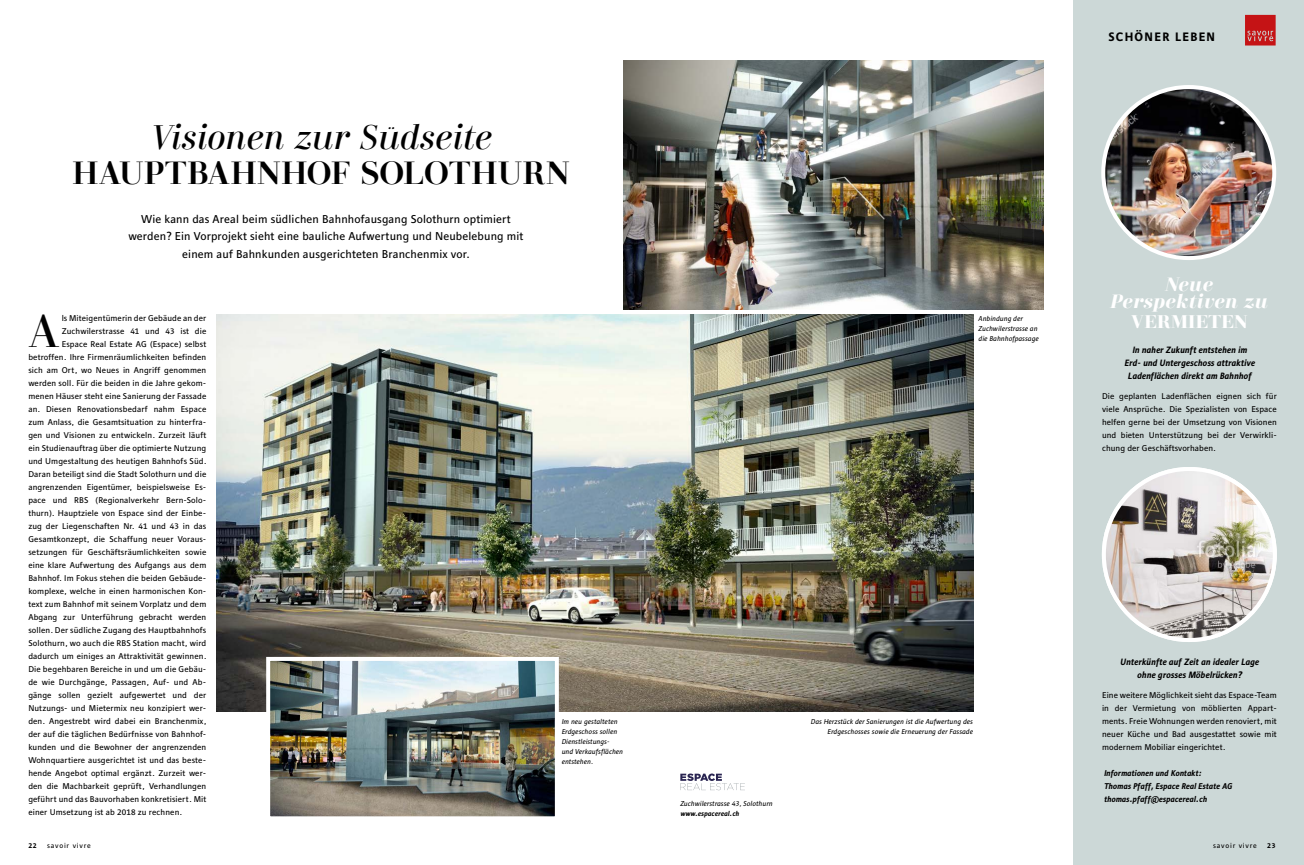
<style>
.page{position:relative;width:1304px;height:865px;background:#fff}
.page>*{position:absolute;margin:0;border:0;box-sizing:border-box;transform-origin:0 0}
.t1{font:45.4px "Didonesque Lite";color:#000}
.t2{font:italic 34px "Didonesque Lite";letter-spacing:-.01em;color:#000}
.t3{font:500 32px "Didonesque Lite";letter-spacing:.01em;color:#000}
.t4{font:italic 700 19.2px/17.4px "Didonesque Lite";letter-spacing:.005em;color:#fff;text-align:center}
.t5{font:700 18.3px "Didonesque Lite";letter-spacing:.01em;color:#fff}
.t6{font:700 12px "Horn";letter-spacing:.11em;color:#000}
.t7{font:11.2px/17.7px "Horn";letter-spacing:.01em;color:#000;text-align:center}
.t8{font:italic 700 9px/13px "Horn";letter-spacing:.005em;color:#000;text-align:center}
.t9{font:8.2px/13px "Horn";letter-spacing:.01em;color:#000;text-align:justify}
.t10{font:italic 700 8.2px/13px "Horn";letter-spacing:.005em;color:#000}
.t11{font:italic 7px/10px "Horn";letter-spacing:.01em;color:#000}
.t12{font:7px "Horn";letter-spacing:.11em;color:#000}
.t13{font:italic 700 7px "Horn";letter-spacing:.01em;color:#000}
.s1{font-weight:700}
</style>
<div class="page">
<div style="left:1073px;top:0;width:231px;height:865px;background:#ccd8d7"></div>
<svg style="left:680px;top:773px;width:65px;height:17px"></svg>
<img style="left:216px;top:314px;width:757px;height:397px">
<img style="left:271px;top:662px;width:283px;height:153px">
<div style="left:266px;top:657px;width:293px;height:163px;border:4px solid #fff"></div>
<img style="left:624px;top:61px;width:419px;height:248px">
<img style="left:1104px;top:469px;width:171px;height:171px;border-radius:85px">
<div style="left:1102px;top:467px;width:175px;height:175px;border:4px solid #fff;border-radius:50%"></div>
<img style="left:1106px;top:87px;width:168px;height:171px">
<div style="left:1101px;top:85px;width:175px;height:175px;border:4px solid #fff;border-radius:50%"></div>
<svg style="left:1245px;top:15px;width:31px;height:30px"></svg>
<h2 class="t2" style="left:150px;top:120px;width:344px">Visionen zur Südseite</h2>
<h3 class="t3" style="left:73px;top:156px;width:499px">HAUPTBAHNHOF SOLOTHURN</h3>
<h3 class="t7" style="left:128px;top:210px;width:397px">Wie kann das Areal beim südlichen Bahnhofausgang Solothurn optimiert werden? Ein Vorprojekt sieht eine bauliche Aufwertung und Neubelebung mit einem auf Bahnkunden ausgerichteten Branchenmix vor.</h3>
<h1 class="t1" style="left:28px;top:307px;width:33px">A</h1>
<p class="t9" style="left:62px;top:311px;width:146px">ls Miteigentümerin der Gebäude an der</p>
<p class="t9" style="left:62px;top:324px;width:146px">Zuchwilerstrasse 41 und 43 ist die</p>
<p class="t9" style="left:62px;top:337px;width:146px">Espace Real Estate AG (Espace) selbst</p>
<p class="t9" style="left:28px;top:350px;width:180px">betroffen. Ihre Firmenräumlichkeiten befinden</p>
<p class="t9" style="left:28px;top:363px;width:180px">sich am Ort, wo Neues in Angriff genommen</p>
<p class="t9" style="left:28px;top:376px;width:180px">werden soll. Für die beiden in die Jahre gekom-</p>
<p class="t9" style="left:28px;top:389px;width:180px">menen Häuser steht eine Sanierung der Fassade</p>
<p class="t9" style="left:28px;top:402px;width:180px">an. Diesen Renovationsbedarf nahm Espace</p>
<p class="t9" style="left:28px;top:415px;width:180px">zum Anlass, die Gesamtsituation zu hinterfra-</p>
<p class="t9" style="left:28px;top:428px;width:180px">gen und Visionen zu entwickeln. Zurzeit läuft</p>
<p class="t9" style="left:28px;top:441px;width:180px">ein Studienauftrag über die optimierte Nutzung</p>
<p class="t9" style="left:28px;top:454px;width:180px">und Umgestaltung des heutigen Bahnhofs Süd.</p>
<p class="t9" style="left:28px;top:467px;width:180px">Daran beteiligt sind die Stadt Solothurn und die</p>
<p class="t9" style="left:28px;top:480px;width:180px">angrenzenden Eigentümer, beispielsweise Es-</p>
<p class="t9" style="left:28px;top:493px;width:180px">pace und RBS (Regionalverkehr Bern-Solo-</p>
<p class="t9" style="left:28px;top:506px;width:180px">thurn). Hauptziele von Espace sind der Einbe-</p>
<p class="t9" style="left:28px;top:520px;width:180px">zug der Liegenschaften Nr. 41 und 43 in das</p>
<p class="t9" style="left:28px;top:533px;width:180px">Gesamtkonzept, die Schaffung neuer Voraus-</p>
<p class="t9" style="left:28px;top:546px;width:180px">setzungen für Geschäftsräumlichkeiten sowie</p>
<p class="t9" style="left:28px;top:559px;width:180px">eine klare Aufwertung des Aufgangs aus dem</p>
<p class="t9" style="left:28px;top:572px;width:180px">Bahnhof. Im Fokus stehen die beiden Gebäude-</p>
<p class="t9" style="left:28px;top:585px;width:180px">komplexe, welche in einen harmonischen Kon-</p>
<p class="t9" style="left:28px;top:598px;width:180px">text zum Bahnhof mit seinem Vorplatz und dem</p>
<p class="t9" style="left:28px;top:611px;width:180px">Abgang zur Unterführung gebracht werden</p>
<p class="t9" style="left:28px;top:624px;width:180px">sollen. Der südliche Zugang des Hauptbahnhofs</p>
<p class="t9" style="left:28px;top:637px;width:180px">Solothurn, wo auch die RBS Station macht, wird</p>
<p class="t9" style="left:28px;top:650px;width:180px">dadurch um einiges an Attraktivität gewinnen.</p>
<p class="t9" style="left:28px;top:663px;width:180px">Die begehbaren Bereiche in und um die Gebäu-</p>
<p class="t9" style="left:28px;top:676px;width:180px">de wie Durchgänge, Passagen, Auf- und Ab-</p>
<p class="t9" style="left:28px;top:689px;width:180px">gänge sollen gezielt aufgewertet und der</p>
<p class="t9" style="left:28px;top:702px;width:180px">Nutzungs- und Mietermix neu konzipiert wer-</p>
<p class="t9" style="left:28px;top:715px;width:180px">den. Angestrebt wird dabei ein Branchenmix,</p>
<p class="t9" style="left:28px;top:728px;width:180px">der auf die täglichen Bedürfnisse von Bahnhof-</p>
<p class="t9" style="left:28px;top:741px;width:180px">kunden und die Bewohner der angrenzenden</p>
<p class="t9" style="left:28px;top:754px;width:180px">Wohnquartiere ausgerichtet ist und das beste-</p>
<p class="t9" style="left:28px;top:767px;width:180px">hende Angebot optimal ergänzt. Zurzeit wer-</p>
<p class="t9" style="left:28px;top:780px;width:180px">den die Machbarkeit geprüft, Verhandlungen</p>
<p class="t9" style="left:28px;top:793px;width:180px">geführt und das Bauvorhaben konkretisiert. Mit</p>
<p class="t9" style="left:28px;top:806px;width:155px">einer Umsetzung ist ab 2018 zu rechnen.</p>
<p class="t11" style="left:562px;top:717px;width:63px">Im neu gestalteten<br>Erdgeschoss sollen<br>Dienstleistungs&shy;und Verkaufsflächen entstehen.</p>
<p class="t11" style="left:979px;top:314px;width:62px">Anbindung der<br>Zuchwilerstrasse an die Bahnhofpassage</p>
<p class="t11" style="left:680px;top:798px;width:94px">Zuchwilerstrasse 43, Solothurn</p>
<p class="t13" style="left:680px;top:809px;width:60px">www.espacereal.ch</p>
<p class="t11" style="left:811px;top:716px;width:164px;text-align:right">Das Herzstück der Sanierungen ist die Aufwertung des<br>Erdgeschosses sowie die Erneuerung der Fassade</p>
<h3 class="t6" style="left:1108px;top:30px;width:108px">SCHÖNER LEBEN</h3>
<h3 class="t4" style="left:1111px;top:276px;width:159px">Neue<br>Perspektiven zu</h3>
<h3 class="t5" style="left:1131px;top:312px;width:118px">VERMIETEN</h3>
<p class="t8" style="left:1124px;top:343px;width:132px">In naher Zukunft entstehen im<br>Erd- und Untergeschoss attraktive<br>Ladenflächen direkt am Bahnhof</p>
<p class="t9" style="left:1102px;top:389px;width:176px">Die geplanten Ladenflächen eignen sich für viele Ansprüche. Die Spezialisten von Espace helfen gerne bei der Umsetzung von Visionen und bieten Unterstützung bei der Verwirkli&shy;chung der Geschäftsvorhaben.</p>
<p class="t8" style="left:1120px;top:655px;width:140px">Unterkünfte auf Zeit an idealer Lage ohne grosses Möbelrücken?</p>
<p class="t9" style="left:1102px;top:688px;width:176px">Eine weitere Möglichkeit sieht das Espace-Team in der Vermietung von möblierten Appart&shy;ments. Freie Wohnungen werden renoviert, mit neuer Küche und Bad ausgestattet sowie mit modernem Mobiliar eingerichtet.</p>
<p class="t10" style="left:1104px;top:767px;width:130px">Informationen und Kontakt:<br>Thomas Pfaff, Espace Real Estate AG thomas.pfaff@espacereal.ch</p>
<p class="t12" style="left:28px;top:841px;width:64px"><span class="s1">22</span> savoir vivre</p>
<p class="t12" style="left:1213px;top:841px;width:64px">savoir vivre <span class="s1">23</span></p>
</div>
